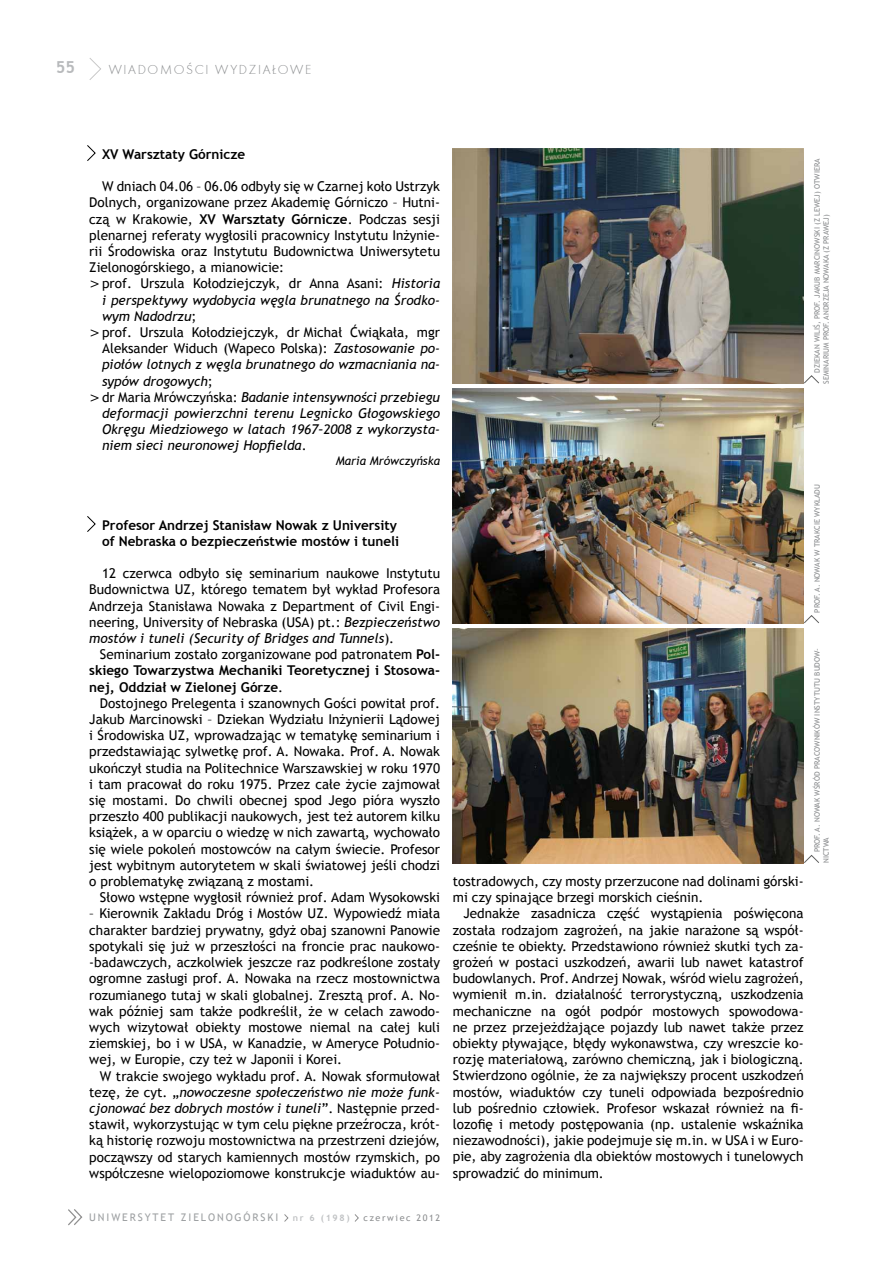
<style>
.page{position:relative;width:893px;height:1263px;background:#fff}
.page>*{position:absolute;margin:0;border:0;box-sizing:border-box;transform-origin:0 0}
.t1{font:700 16.5px "Trebuchet MS";color:#b8babc}
.t2{font:13.5px/16.2px "Trebuchet MS";color:#000;text-align:justify}
.t3{font:italic 13.5px/16.2px "Trebuchet MS";color:#000}
.t4{font:700 13.5px/16.2px "Trebuchet MS";color:#000}
.t5{font:13.5px "Futura TEE Ligh";letter-spacing:.12em;color:#8a8c8e}
.t6{font:italic 12px "Trebuchet MS";color:#000}
.t7{font:10.5px "Trebuchet MS";letter-spacing:.18em;color:#9da0a2}
.t8{font:9px "Trebuchet MS";letter-spacing:.18em;color:#8a8c8e}
.t9{font:700 9px "Trebuchet MS";color:#c0c2c4}
.t10{font:7.5px/9px "Trebuchet MS";color:#8a8c8e}
.s1{font-weight:700}
.s2{font-style:normal}
.s3{font-style:italic}
.s4{font-weight:400}
</style>
<div class="page">
<svg style="left:89px;top:58px;width:12px;height:22px"></svg>
<svg style="left:68px;top:1209px;width:15px;height:17px"></svg>
<svg style="left:284px;top:1214px;width:4px;height:8px"></svg>
<svg style="left:355px;top:1214px;width:4px;height:8px"></svg>
<img style="left:453px;top:149px;width:351px;height:235px">
<img style="left:453px;top:389px;width:351px;height:234px">
<img style="left:453px;top:628px;width:351px;height:235px">
<svg style="left:804px;top:375px;width:15px;height:9px"></svg>
<svg style="left:804px;top:615px;width:15px;height:8px"></svg>
<svg style="left:804px;top:855px;width:15px;height:8px"></svg>
<svg style="left:87px;top:145px;width:9px;height:16px"></svg>
<svg style="left:87px;top:516px;width:9px;height:16px"></svg>
<p class="t1" style="left:56px;top:57px;width:21px">55</p>
<p class="t5" style="left:109px;top:61px;width:204px">WIADOMOŚCI WYDZIAŁOWE</p>
<p class="t4" style="left:102px;top:146px;width:145px">XV Warsztaty Górnicze</p>
<p class="t2" style="left:89px;top:178px;width:352px;text-indent:13px">W dniach 04.06 – 06.06 odbyły się w Czarnej koło Ustrzyk Dolnych, organizowane przez Akademię Górniczo – Hutni&shy;czą w Krakowie, <span class="s1">XV Warsztaty Górnicze</span>. Podczas sesji plenarnej referaty wygłosili pracownicy Instytutu Inżynie&shy;rii Środowiska oraz Instytutu Budownictwa Uniwersytetu Zielonogórskiego, a mianowicie:</p>
<p class="t3" style="left:102px;top:276px;width:340px"><span class="s2">prof. Urszula Kołodziejczyk, dr Anna Asani:</span> Historia i perspektywy wydobycia węgla brunatnego na Środko&shy;wym Nadodrzu<span class="s2">;<br>prof. Urszula Kołodziejczyk, dr Michał Ćwiąkała, mgr Aleksander Widuch (Wapeco Polska):</span> Zastosowanie po&shy;piołów lotnych z węgla brunatnego do wzmacniania na&shy;sypów drogowych<span class="s2">;<br>dr Maria Mrówczyńska:</span> Badanie intensywności przebiegu deformacji powierzchni terenu Legnicko Głogowskiego Okręgu Miedziowego w latach 1967–2008 z wykorzysta&shy;niem sieci neuronowej Hopfielda<span class="s2">.</span></p>
<p class="t6" style="left:336px;top:453px;width:106px">Maria Mrówczyńska</p>
<p class="t4" style="left:102px;top:517px;width:299px">Profesor Andrzej Stanisław Nowak z University of Nebraska o bezpieczeństwie mostów i tuneli</p>
<p class="t2" style="left:89px;top:565px;width:352px;text-indent:13px">12 czerwca odbyło się seminarium naukowe Instytutu Budownictwa UZ, którego tematem był wykład Profesora Andrzeja Stanisława Nowaka z Department of Civil Engi&shy;neering, University of Nebraska (USA) pt.: <span class="s3">Bezpieczeństwo mostów i tuneli (Security of Bridges and Tunnels</span>).</p>
<p class="t4" style="left:89px;top:646px;width:352px;text-align:justify;text-indent:11px"><span class="s4">Seminarium zostało zorganizowane pod patronatem</span> Pol&shy;skiego Towarzystwa Mechaniki Teoretycznej i Stosowa&shy;nej, Oddział w Zielonej Górze<span class="s4">.</span></p>
<p class="t2" style="left:89px;top:695px;width:352px;text-indent:11px">Dostojnego Prelegenta i szanownych Gości powitał prof.<br>Jakub Marcinowski – Dziekan Wydziału Inżynierii Lądowej i Środowiska UZ, wprowadzając w tematykę seminarium i przedstawiając sylwetkę prof. A. Nowaka. Prof. A. Nowak ukończył studia na Politechnice Warszawskiej w roku 1970 i tam pracował do roku 1975. Przez całe życie zajmował się mostami. Do chwili obecnej spod Jego pióra wyszło przeszło 400 publikacji naukowych, jest też autorem kilku książek, a w oparciu o wiedzę w nich zawartą, wychowało się wiele pokoleń mostowców na całym świecie. Profesor jest wybitnym autorytetem w skali światowej jeśli chodzi o problematykę związaną z mostami.</p>
<p class="t2" style="left:100px;top:889px;width:342px">Słowo wstępne wygłosił również prof. Adam Wysokowski</p>
<p class="t2" style="left:89px;top:906px;width:352px">– Kierownik Zakładu Dróg i Mostów UZ. Wypowiedź miała charakter bardziej prywatny, gdyż obaj szanowni Panowie spotykali się już w przeszłości na froncie prac naukowo--badawczych, aczkolwiek jeszcze raz podkreślone zostały ogromne zasługi prof. A. Nowaka na rzecz mostownictwa rozumianego tutaj w skali globalnej. Zresztą prof. A. No&shy;wak później sam także podkreślił, że w celach zawodo&shy;wych wizytował obiekty mostowe niemal na całej kuli ziemskiej, bo i w USA, w Kanadzie, w Ameryce Południo&shy;wej, w Europie, czy też w Japonii i Korei.</p>
<p class="t2" style="left:89px;top:1068px;width:352px;text-indent:11px">W trakcie swojego wykładu prof. A. Nowak sformułował tezę, że cyt. „<span class="s3">nowoczesne społeczeństwo nie może funk&shy;cjonować bez dobrych mostów i tuneli</span>”. Następnie przed&shy;stawił, wykorzystując w tym celu piękne przeźrocza, krót&shy;ką historię rozwoju mostownictwa na przestrzeni dziejów, począwszy od starych kamiennych mostów rzymskich, po współczesne wielopoziomowe konstrukcje wiaduktów au-</p>
<p class="t7" style="left:89px;top:1211px;width:191px">UNIWERSYTET ZIELONOGÓRSKI</p>
<p class="t9" style="left:293px;top:1212px;width:58px">nr 6 (198)</p>
<p class="t8" style="left:364px;top:1212px;width:78px">czerwiec 2012</p>
<p class="t10" style="left:813px;top:384px;width:226px;text-indent:11px;rotate:-90deg">dziekan WILiŚ, prof. Jakub Marcinowski (z lewej) otwiera seminarium prof. Andrzeja Nowaka (z prawej)</p>
<p class="t2" style="left:453px;top:873px;width:352px">tostradowych, czy mosty przerzucone nad dolinami górski&shy;mi czy spinające brzegi morskich cieśnin.</p>
<p class="t2" style="left:453px;top:905px;width:352px;text-indent:11px">Jednakże zasadnicza część wystąpienia poświęcona została rodzajom zagrożeń, na jakie narażone są współ&shy;cześnie te obiekty. Przedstawiono również skutki tych za&shy;grożeń w postaci uszkodzeń, awarii lub nawet katastrof budowlanych. Prof. Andrzej Nowak, wśród wielu zagrożeń, wymienił m.in. działalność terrorystyczną, uszkodzenia mechaniczne na ogół podpór mostowych spowodowa&shy;ne przez przejeżdżające pojazdy lub nawet także przez obiekty pływające, błędy wykonawstwa, czy wreszcie ko&shy;rozję materiałową, zarówno chemiczną, jak i biologiczną.<br>Stwierdzono ogólnie, że za największy procent uszkodzeń mostów, wiaduktów czy tuneli odpowiada bezpośrednio lub pośrednio człowiek. Profesor wskazał również na fi&shy;lozofię i metody postępowania (np. ustalenie wskaźnika niezawodności), jakie podejmuje się m.in. w USA i w Euro&shy;pie, aby zagrożenia dla obiektów mostowych i tunelowych sprowadzić do minimum.</p>
<p class="t10" style="left:813px;top:613px;width:129px;rotate:-90deg">Prof. A. Nowak w trakcie wykładu</p>
<p class="t10" style="left:813px;top:863px;width:216px;text-indent:11px;rotate:-90deg">Prof. A. Nowak wśród pracowników Instytutu Budow&shy;nictwa</p>
</div>
